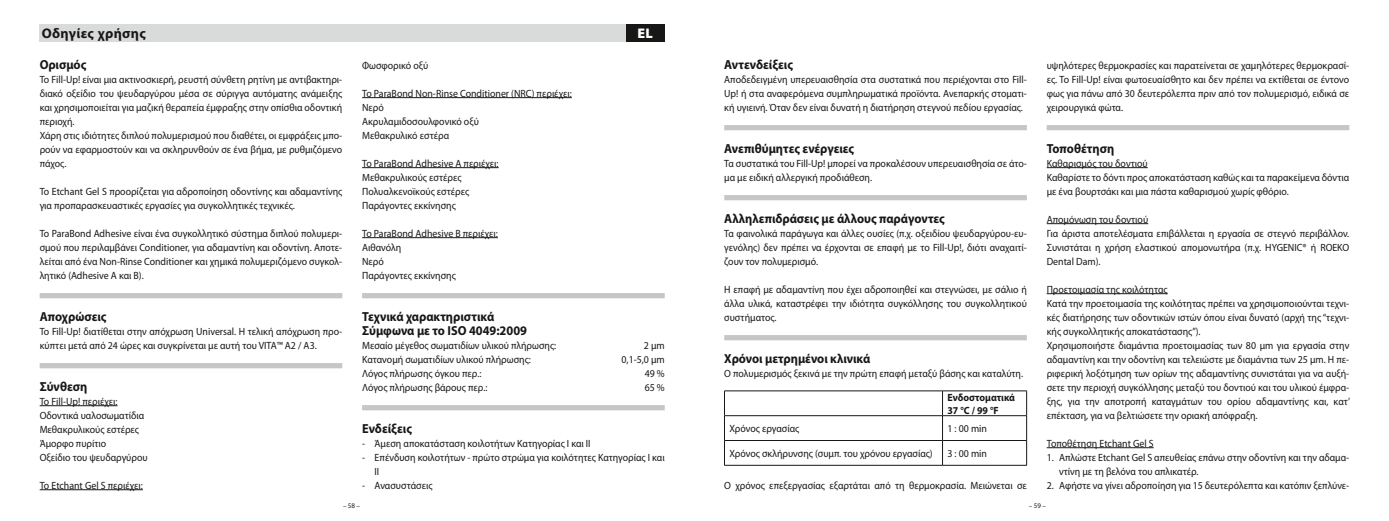
<style>
.page{position:relative;width:1389px;height:521px;background:#fff}
.page>*{position:absolute;margin:0;border:0;box-sizing:border-box;transform-origin:0 0}
.t1{font:700 14px "Myriad Pro";letter-spacing:.025em;color:#181716}
.t2{font:900 14px "Myriad Pro";color:#fff}
.t3{font:700 13.12px/14px "Myriad Pro";color:#181716;scale:.94 1}
.t4{font:10.5px/14px "Myriad Pro";color:#181716;scale:.94 1}
.t5{font:700 10.5px/12.6px "Myriad Pro";color:#181716;scale:.94 1}
.t6{font:7px "Myriad Pro";color:#181716}
</style>
<div class="page">
<hr style="left:362px;top:97px;width:210px;height:1px;background:#181716">
<hr style="left:362px;top:167px;width:137px;height:1px;background:#181716">
<hr style="left:362px;top:237px;width:136px;height:1px;background:#181716">
<div style="left:362px;top:293px;width:303px;height:5px;background:#c5c6c6"></div>
<div style="left:362px;top:405px;width:303px;height:5px;background:#c5c6c6"></div>
<div style="left:40px;top:293px;width:302px;height:5px;background:#c5c6c6"></div>
<div style="left:40px;top:363px;width:302px;height:5px;background:#c5c6c6"></div>
<hr style="left:40px;top:405px;width:78px;height:1px;background:#181716">
<hr style="left:40px;top:489px;width:103px;height:1px;background:#181716">
<div style="left:724px;top:125px;width:303px;height:5px;background:#c5c6c6"></div>
<div style="left:724px;top:195px;width:303px;height:5px;background:#c5c6c6"></div>
<div style="left:724px;top:335px;width:303px;height:5px;background:#c5c6c6"></div>
<hr style="left:724px;top:390px;width:219px;height:1px;background:#181716">
<hr style="left:943px;top:390px;width:84px;height:1px;background:#181716">
<hr style="left:724px;top:415px;width:219px;height:1px;background:#181716">
<hr style="left:943px;top:415px;width:84px;height:1px;background:#181716">
<hr style="left:724px;top:440px;width:219px;height:1px;background:#181716">
<svg style="left:724px;top:391px;width:1px;height:74px"></svg>
<hr style="left:943px;top:440px;width:84px;height:1px;background:#181716">
<svg style="left:942px;top:391px;width:1px;height:74px"></svg>
<svg style="left:1026px;top:391px;width:1px;height:74px"></svg>
<hr style="left:724px;top:465px;width:219px;height:1px;background:#181716">
<hr style="left:943px;top:465px;width:84px;height:1px;background:#181716">
<div style="left:1047px;top:125px;width:302px;height:5px;background:#c5c6c6"></div>
<hr style="left:1047px;top:167px;width:101px;height:1px;background:#181716">
<hr style="left:1047px;top:223px;width:101px;height:1px;background:#181716">
<hr style="left:1047px;top:293px;width:121px;height:1px;background:#181716">
<hr style="left:1047px;top:447px;width:107px;height:1px;background:#181716">
<div style="left:626px;top:24px;width:39px;height:18px;background:#181716"></div>
<div style="left:40px;top:24px;width:586px;height:18px;background:#d9dada"></div>
<h1 class="t1" style="left:42px;top:25px;width:106px">Οδηγίες χρήσης</h1>
<h1 class="t2" style="left:637px;top:25px;width:17px">EL</h1>
<p class="t3" style="left:40px;top:57px;width:51px">Ορισμός</p>
<p class="t4" style="left:40px;top:72px;width:323px">Το Fill-Up! είναι μια ακτινοσκιερή, ρευστή σύνθετη ρητίνη με αντιβακτηρι&shy;διακό οξείδιο του ψευδαργύρου μέσα σε σύριγγα αυτόματης ανάμειξης και χρησιμοποιείται για μαζική θεραπεία έμφραξης στην οπίσθια οδοντική περιοχή.<br>Χάρη στις ιδιότητες διπλού πολυμερισμού που διαθέτει, οι εμφράξεις μπο&shy;ρούν να εφαρμοστούν και να σκληρυνθούν σε ένα βήμα, με ρυθμιζόμενο πάχος.</p>
<p class="t4" style="left:40px;top:184px;width:323px">To Etchant Gel S προορίζεται για αδροποίηση οδοντίνης και αδαμαντίνης για προπαρασκευαστικές εργασίες για συγκολλητικές τεχνικές.</p>
<p class="t4" style="left:40px;top:226px;width:323px;text-align:justify">Το ParaBond Adhesive είναι ένα συγκολλητικό σύστημα διπλού πολυμερι&shy;σμού που περιλαμβάνει Conditioner, για αδαμαντίνη και οδοντίνη. Αποτε&shy;λείται από ένα Non-Rinse Conditioner και χημικά πολυμεριζόμενο συγκολ&shy;λητικό (Adhesive A και B).</p>
<p class="t3" style="left:40px;top:309px;width:73px">Αποχρώσεις</p>
<p class="t4" style="left:40px;top:324px;width:323px">Το Fill-Up! διατίθεται στην απόχρωση Universal. Η τελική απόχρωση προ&shy;κύπτει μετά από 24 ώρες και συγκρίνεται με αυτή του VITA™ A2 / A3.</p>
<p class="t3" style="left:40px;top:379px;width:52px">Σύνθεση</p>
<p class="t4" style="left:40px;top:394px;width:116px">Το Fill-Up! περιέχει:<br>Οδοντικά υαλοσωματίδια<br>Μεθακρυλικούς εστέρες<br>Άμορφο πυρίτιο<br>Οξείδιο του ψευδαργύρου</p>
<p class="t4" style="left:40px;top:478px;width:111px">Το Etchant Gel S περιέχει:</p>
<p class="t4" style="left:362px;top:58px;width:72px">Φωσφορικό οξύ</p>
<p class="t4" style="left:362px;top:86px;width:225px">Το ParaBond Non-Rinse Conditioner (NRC) περιέχει:<br>Νερό<br>Ακρυλαμιδοσουλφονικό οξύ<br>Μεθακρυλικό εστέρα</p>
<p class="t4" style="left:362px;top:156px;width:147px">Το ParaBond Adhesive A περιέχει:<br>Μεθακρυλικούς εστέρες<br>Πολυαλκενοϊκούς εστέρες<br>Παράγοντες εκκίνησης</p>
<p class="t4" style="left:362px;top:226px;width:146px">Το ParaBond Adhesive B περιέχει:<br>Αιθανόλη<br>Νερό<br>Παράγοντες εκκίνησης</p>
<p class="t3" style="left:362px;top:309px;width:177px">Τεχνικά χαρακτηριστικά<br>Σύμφωνα με το ISO 4049:2009</p>
<p class="t4" style="left:362px;top:338px;width:208px">Μεσαίο μέγεθος σωματιδίων υλικού πλήρωσης:</p>
<p class="t4" style="left:644px;top:338px;width:24px">2 μm</p>
<p class="t4" style="left:362px;top:352px;width:181px">Κατανομή σωματιδίων υλικού πλήρωσης:</p>
<p class="t4" style="left:622px;top:352px;width:47px">0,1-5,0 μm</p>
<p class="t4" style="left:362px;top:366px;width:128px">Λόγος πλήρωσης όγκου περ.:</p>
<p class="t4" style="left:645px;top:366px;width:23px">49 %</p>
<p class="t4" style="left:362px;top:380px;width:135px">Λόγος πλήρωσης βάρους περ.:</p>
<p class="t4" style="left:645px;top:380px;width:23px">65 %</p>
<p class="t3" style="left:362px;top:421px;width:55px">Ενδείξεις</p>
<p class="t4" style="left:362px;top:436px;width:245px">- Άμεση αποκατάσταση κοιλοτήτων Κατηγορίας I και II</p>
<p class="t4" style="left:375px;top:450px;width:310px;text-indent:-12px">- Επένδυση κοιλοτήτων - πρώτο στρώμα για κοιλότητες Κατηγορίας I και<br>II</p>
<p class="t4" style="left:362px;top:478px;width:76px">- Ανασυστάσεις</p>
<p class="t3" style="left:724px;top:57px;width:75px">Αντενδείξεις</p>
<p class="t4" style="left:724px;top:72px;width:323px;text-align:justify">Αποδεδειγμένη υπερευαισθησία στα συστατικά που περιέχονται στο Fill-Up! ή στα αναφερόμενα συμπληρωματικά προϊόντα. Ανεπαρκής στοματι&shy;κή υγιεινή. Όταν δεν είναι δυνατή η διατήρηση στεγνού πεδίου εργασίας.</p>
<p class="t3" style="left:724px;top:141px;width:140px">Ανεπιθύμητες ενέργειες</p>
<p class="t4" style="left:724px;top:156px;width:323px">Τα συστατικά του Fill-Up! μπορεί να προκαλέσουν υπερευαισθησία σε άτο&shy;μα με ειδική αλλεργική προδιάθεση.</p>
<p class="t3" style="left:724px;top:211px;width:236px">Αλληλεπιδράσεις με άλλους παράγοντες</p>
<p class="t4" style="left:724px;top:226px;width:323px;text-align:justify">Τα φαινολικά παράγωγα και άλλες ουσίες (π.χ. οξειδίου ψευδαργύρου-ευ&shy;γενόλης) δεν πρέπει να έρχονται σε επαφή με το Fill-Up!, διότι αναχαιτί&shy;ζουν τον πολυμερισμό.</p>
<p class="t4" style="left:724px;top:282px;width:323px;text-align:justify">Η επαφή με αδαμαντίνη που έχει αδροποιηθεί και στεγνώσει, με σάλιο ή άλλα υλικά, καταστρέφει την ιδιότητα συγκόλλησης του συγκολλητικού συστήματος.</p>
<p class="t3" style="left:724px;top:351px;width:157px">Χρόνοι μετρημένοι κλινικά</p>
<p class="t4" style="left:724px;top:366px;width:319px">Ο πολυμερισμός ξεκινά με την πρώτη επαφή μεταξύ βάσης και καταλύτη.</p>
<p class="t5" style="left:947px;top:391px;width:73px">Ενδοστοματικά<br>37 °C / 99 °F</p>
<p class="t4" style="left:729px;top:422px;width:76px">Χρόνος εργασίας</p>
<p class="t4" style="left:947px;top:422px;width:44px">1 : 00 min</p>
<p class="t4" style="left:729px;top:446px;width:218px">Χρόνος σκλήρυνσης (συμπ. του χρόνου εργασίας)</p>
<p class="t4" style="left:947px;top:446px;width:44px">3 : 00 min</p>
<p class="t4" style="left:724px;top:478px;width:323px">Ο χρόνος επεξεργασίας εξαρτάται από τη θερμοκρασία. Μειώνεται σε</p>
<p class="t4" style="left:1047px;top:58px;width:323px;text-align:justify">υψηλότερες θερμοκρασίες και παρατείνεται σε χαμηλότερες θερμοκρασί&shy;ες. Το Fill-Up! είναι φωτοευαίσθητο και δεν πρέπει να εκτίθεται σε έντονο φως για πάνω από 30 δευτερόλεπτα πριν από τον πολυμερισμό, ειδικά σε χειρουργικά φώτα.</p>
<p class="t3" style="left:1047px;top:141px;width:73px">Τοποθέτηση</p>
<p class="t4" style="left:1047px;top:156px;width:323px">Καθαρισμός του δοντιού<br>Καθαρίστε το δόντι προς αποκατάσταση καθώς και τα παρακείμενα δόντια με ένα βουρτσάκι και μια πάστα καθαρισμού χωρίς φθόριο.</p>
<p class="t4" style="left:1047px;top:212px;width:323px">Απομόνωση του δοντιού<br>Για άριστα αποτελέσματα επιβάλλεται η εργασία σε στεγνό περιβάλλον.<br>Συνιστάται η χρήση ελαστικού απομονωτήρα (π.χ. HYGENIC® ή ROEKO Dental Dam).</p>
<p class="t4" style="left:1047px;top:282px;width:324px">Προετοιμασία της κοιλότητας<br>Κατά την προετοιμασία της κοιλότητας πρέπει να χρησιμοποιούνται τεχνι&shy;κές διατήρησης των οδοντικών ιστών όπου είναι δυνατό (αρχή της “τεχνι&shy;κής συγκολλητικής αποκατάστασης”).<br>Χρησιμοποιήστε διαμάντια προετοιμασίας των 80 µm για εργασία στην αδαμαντίνη και την οδοντίνη και τελειώστε με διαμάντια των 25 µm. Η πε&shy;ριφερική λοξότμηση των ορίων της αδαμαντίνης συνιστάται για να αυξή&shy;σετε την περιοχή συγκόλλησης μεταξύ του δοντιού και του υλικού έμφρα&shy;ξης, για την αποτροπή καταγμάτων του ορίου αδαμαντίνης και, κατ’ επέκταση, για να βελτιώσετε την οριακή απόφραξη.</p>
<p class="t4" style="left:1047px;top:436px;width:115px">Τοποθέτηση Etchant Gel S</p>
<p class="t4" style="left:1059px;top:450px;width:310px;text-indent:-12px">1. Απλώστε Etchant Gel S απευθείας επάνω στην οδοντίνη και την αδαμα&shy;ντίνη με τη βελόνα του απλικατέρ.</p>
<p class="t4" style="left:1047px;top:478px;width:323px">2. Αφήστε να γίνει αδροποίηση για 15 δευτερόλεπτα και κατόπιν ξεπλύνε-</p>
<p class="t6" style="left:343px;top:502px;width:19px">– 58 –</p>
<p class="t6" style="left:1029px;top:502px;width:19px">– 59 –</p>
</div>
